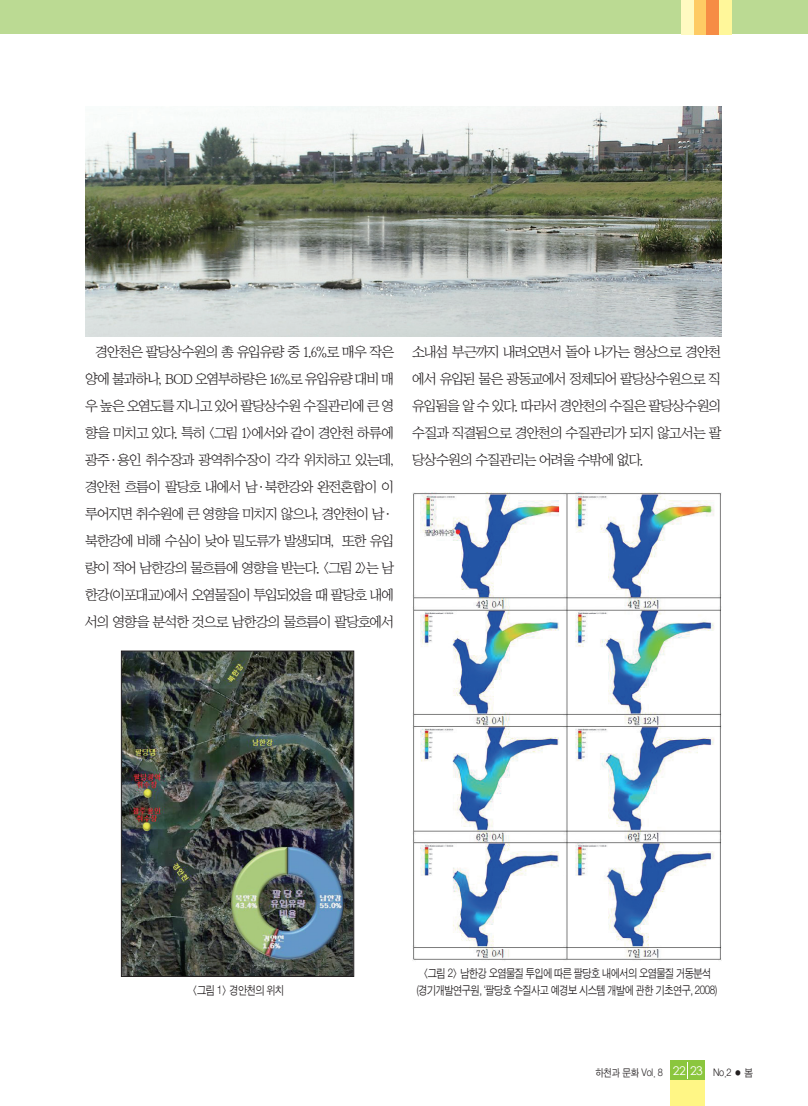
<style>
.page{position:relative;width:808px;height:1106px;background:#fff}
.page>*{position:absolute;margin:0;border:0;box-sizing:border-box;transform-origin:0 0}
.t1{font:14.25px/27px "San Ns M";letter-spacing:-.08em;color:#231f20;text-align:justify}
.t2{font:12px/16.5px "Sand Jg";letter-spacing:-.05em;color:#231f20;text-align:center;scale:.85 1}
.t3{font:12px "Century Gothic";color:#fff}
.t4{font:10.5px "Sand Jg";letter-spacing:-.025em;color:#231f20;scale:.9 1}
</style>
<div class="page">
<div style="left:0;top:0;width:808px;height:34px;background:#bbda93"></div>
<div style="left:719px;top:0;width:12px;height:34px;background:#fff79a"></div>
<div style="left:706px;top:0;width:13px;height:34px;background:#f68c45"></div>
<div style="left:693px;top:0;width:13px;height:34px;background:#fecb64"></div>
<div style="left:681px;top:0;width:13px;height:34px;background:#fffac1"></div>
<div style="left:671px;top:1060px;width:34px;height:46px;background:#fff685"></div>
<div style="left:671px;top:1060px;width:34px;height:20px;background:#8bc63e"></div>
<img style="left:123px;top:653px;width:229px;height:321px">
<div style="left:121px;top:651px;width:233px;height:325px;border:1px solid #231f20"></div>
<img style="left:413px;top:493px;width:308px;height:468px">
<img style="left:85px;top:106px;width:636px;height:230px">
<p class="t1" style="left:85px;top:338px;width:311px;text-indent:11px">경안천은 팔당상수원의 총 유입유량 중 1.6%로 매우 작은 양에 불과하나, BOD 오염부하량은 16%로 유입유량 대비 매 우 높은 오염도를 지니고 있어 팔당상수원 수질관리에 큰 영 향을 미치고 있다. 특히 &lt;그림 1&gt;에서와 같이 경안천 하류에 광주·용인 취수장과 광역취수장이 각각 위치하고 있는데, 경안천 흐름이 팔당호 내에서 남·북한강와 완전혼합이 이 루어지면 취수원에 큰 영향을 미치지 않으나, 경안천이 남· 북한강에 비해 수심이 낮아 밀도류가 발생되며, 또한 유입 량이 적어 남한강의 물흐름에 영향을 받는다. &lt;그림 2&gt;는 남 한강(이포대교)에서 오염물질이 투입되었을 때 팔당호 내에 서의 영향을 분석한 것으로 남한강의 물흐름이 팔당호에서</p>
<p class="t1" style="left:412px;top:338px;width:311px">소내섬 부근까지 내려오면서 돌아 나가는 형상으로 경안천 에서 유입된 물은 광동교에서 정체되어 팔당상수원으로 직 유입됨을 알 수 있다. 따라서 경안천의 수질은 팔당상수원의 수질과 직결됨으로 경안천의 수질관리가 되지 않고서는 팔 당상수원의 수질관리는 어려울 수밖에 없다.</p>
<p class="t2" style="left:192px;top:982px;width:111px">&lt;그림 1&gt; 경안천의 위치</p>
<p class="t2" style="left:417px;top:965px;width:355px">&lt;그림 2&gt; 남한강 오염물질 투입에 따른 팔당호 내에서의 오염물질 거동분석 (경기개발연구원, ‘팔당호 수질사고 예경보 시스템 개발에 관한 기초연구, 2008)</p>
<p class="t3" style="left:673px;top:1062px;width:32px">22 23</p>
<p class="t4" style="left:595px;top:1067px;width:76px">하천과 문화 Vol. 8</p>
<p class="t4" style="left:713px;top:1067px;width:46px">No.2 ● 봄</p>
</div>
